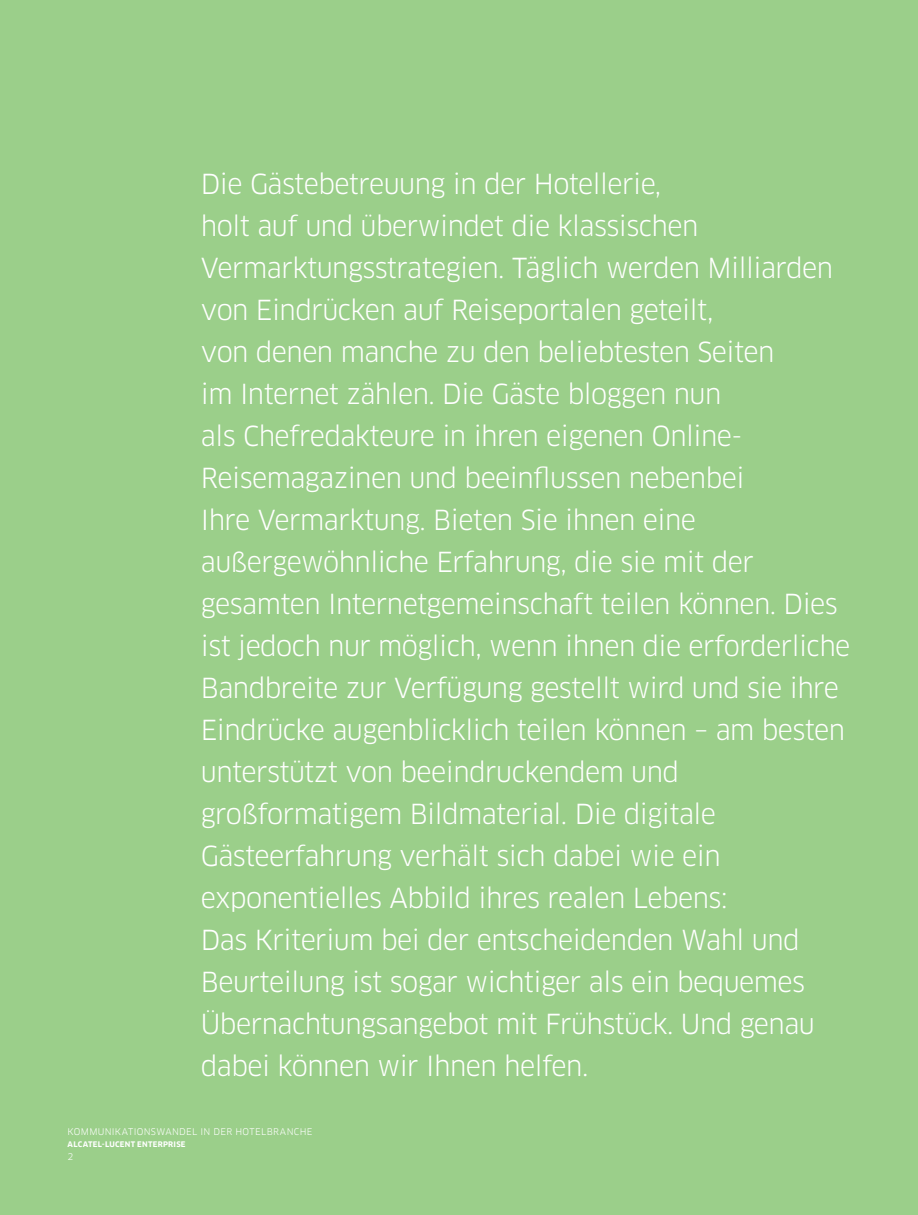
<style>
.page{position:relative;width:918px;height:1215px;background:#9bcf8a}
.page>*{position:absolute;margin:0;border:0;box-sizing:border-box;transform-origin:0 0}
.Body{font:27px/42px "Clan OT";letter-spacing:-.02em;color:#fff}
.Footer_-_title___pag{font:9px "Clan OT";letter-spacing:.035em;color:#fff}
.Footer_-_Alcatel-Luc{font:700 7.5px "Clan OT";letter-spacing:.035em;color:#fff}
</style>
<div class="page">
<p class="Body" style="left:201px;top:163px;width:651px">Die Gästebetreuung in der Hotellerie,<br>holt auf und überwindet die klassischen Vermarktungsstrategien. Täglich werden Milliarden von Eindrücken auf Reiseportalen geteilt,<br>von denen manche zu den beliebtesten Seiten<br>im Internet zählen. Die Gäste bloggen nun<br>als Chefredakteure in ihren eigenen Online-Reisemagazinen und beeinflussen nebenbei<br>Ihre Vermarktung. Bieten Sie ihnen eine außergewöhnliche Erfahrung, die sie mit der gesamten Internetgemeinschaft teilen können. Dies ist jedoch nur möglich, wenn ihnen die erforderliche Bandbreite zur Verfügung gestellt wird und sie ihre Eindrücke augenblicklich teilen können – am besten unterstützt von beeindruckendem und großformatigem Bildmaterial. Die digitale Gästeerfahrung verhält sich dabei wie ein exponentielles Abbild ihres realen Lebens:<br>Das Kriterium bei der entscheidenden Wahl und Beurteilung ist sogar wichtiger als ein bequemes Übernachtungsangebot mit Frühstück. Und genau dabei können wir Ihnen helfen.</p>
<p class="Footer_-_title___pag" style="left:68px;top:1126px;width:246px">KOMMUNIKATIONSWANDEL IN DER HOTELBRANCHE</p>
<p class="Footer_-_Alcatel-Luc" style="left:68px;top:1140px;width:120px">ALCATEL-LUCENT ENTERPRISE</p>
<p class="Footer_-_title___pag" style="left:68px;top:1151px;width:7px">2</p>
</div>
